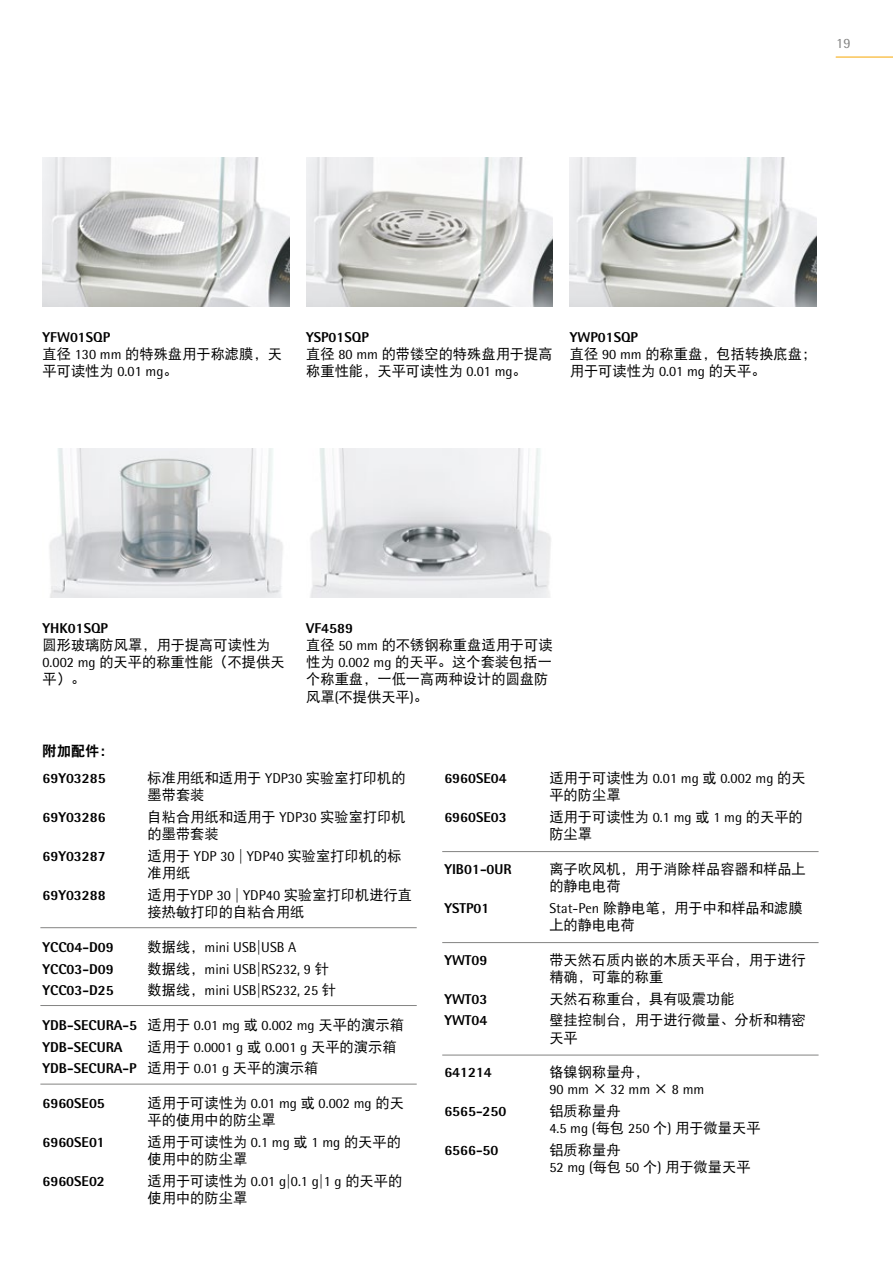
<style>
.page{position:relative;width:893px;height:1263px;background:#fff}
.page>*{position:absolute;margin:0;border:0;box-sizing:border-box;transform-origin:0 0}
.t1{font:14.25px/17.2px "DFP Hei W5";color:#000}
.t2{font:800 14.25px/21.8px "Sartorius Rotis Sans 2013";color:#000}
.t3{font:14.25px "Sartorius Rotis Sans 2013";color:#000}
.t4{font:14.25px "DFP Hei W9";color:#000}
.t5{font:14.25px "Sartorius Rotis Sans 2013";color:#838382}
.s1{font-family:"Sartorius Rotis Sans 2013"}
.s2{font-family:"DFP Hei W5"}
.s3{font-family:"DFP Hei W5";font-weight:400}
.s4{font-weight:400}
.s5{font-family:"Sartorius Rotis Sans 2013";font-weight:800}
</style>
<div class="page">
<img style="left:43px;top:158px;width:246px;height:148px">
<img style="left:310px;top:449px;width:241px;height:148px">
<img style="left:49px;top:449px;width:234px;height:148px">
<img style="left:306px;top:158px;width:247px;height:148px">
<img style="left:570px;top:158px;width:246px;height:148px">
<hr style="left:836px;top:57px;width:57px;height:1px;background:#f7a600">
<hr style="left:442px;top:851px;width:377px;height:1px;background:#838382">
<hr style="left:442px;top:942px;width:377px;height:1px;background:#838382">
<hr style="left:442px;top:1054px;width:377px;height:1px;background:#838382">
<hr style="left:40px;top:927px;width:377px;height:1px;background:#838382">
<hr style="left:40px;top:1005px;width:377px;height:1px;background:#838382">
<hr style="left:40px;top:1084px;width:377px;height:1px;background:#838382">
<p class="t5" style="left:836px;top:35px;width:16px">19</p>
<p class="t2" style="left:43px;top:326px;width:69px">YFW01SQP</p>
<p class="t1" style="left:43px;top:345px;width:241px">直径 <span class="s1">130 mm</span> 的特殊盘用于称滤膜，天平可读性为 <span class="s1">0.01 mg</span>。</p>
<p class="t2" style="left:306px;top:326px;width:64px">YSP01SQP</p>
<p class="t1" style="left:306px;top:345px;width:248px">直径 <span class="s1">80 mm</span> 的带镂空的特殊盘用于提高称重性能，天平可读性为 <span class="s1">0.01 mg</span>。</p>
<p class="t2" style="left:570px;top:326px;width:70px">YWP01SQP</p>
<p class="t1" style="left:570px;top:345px;width:248px">直径 <span class="s1">90 mm</span> 的称重盘，包括转换底盘；用于可读性为 <span class="s1">0.01 mg</span> 的天平。</p>
<p class="t2" style="left:43px;top:616px;width:67px">YHK01SQP</p>
<p class="t1" style="left:43px;top:636px;width:244px">圆形玻璃防风罩，用于提高可读性为<br><span class="s1">0.002 mg</span> 的天平的称重性能（不提供天平）。</p>
<p class="t2" style="left:306px;top:616px;width:48px">VF4589</p>
<p class="t1" style="left:306px;top:636px;width:248px">直径 <span class="s1">50 mm</span> 的不锈钢称重盘适用于可读性为 <span class="s1">0.002 mg</span> 的天平。这个套装包括一个称重盘，一低一高两种设计的圆盘防风罩<span class="s1">(</span>不提供天平<span class="s1">)</span>。</p>
<p class="t4" style="left:43px;top:743px;width:73px">附加配件：</p>
<p class="t2" style="left:43px;top:767px;width:65px">69Y03285</p>
<p class="t1" style="left:148px;top:769px;width:260px">标准用纸和适用于 <span class="s1">YDP30</span> 实验室打印机的墨带套装</p>
<p class="t2" style="left:43px;top:806px;width:65px">69Y03286</p>
<p class="t1" style="left:148px;top:808px;width:260px">自粘合用纸和适用于 <span class="s1">YDP30</span> 实验室打印机的墨带套装</p>
<p class="t2" style="left:43px;top:845px;width:65px">69Y03287</p>
<p class="t1" style="left:148px;top:847px;width:256px">适用于 <span class="s1">YDP 30 | YDP40</span> 实验室打印机的标准用纸</p>
<p class="t2" style="left:43px;top:884px;width:65px">69Y03288</p>
<p class="t1" style="left:148px;top:886px;width:266px">适用于<span class="s1">YDP 30 | YDP40</span> 实验室打印机进行直接热敏打印的自粘合用纸</p>
<p class="t2" style="left:43px;top:936px;width:73px">YCC04-D09</p>
<p class="t3" style="left:148px;top:938px;width:150px"><span class="s2">数据线，</span>mini USB|USB A</p>
<p class="t2" style="left:43px;top:957px;width:73px">YCC03-D09</p>
<p class="t3" style="left:148px;top:960px;width:183px"><span class="s2">数据线，</span>mini USB|RS232, 9 <span class="s2">针</span></p>
<p class="t2" style="left:43px;top:979px;width:73px">YCC03-D25</p>
<p class="t3" style="left:148px;top:982px;width:190px"><span class="s2">数据线，</span>mini USB|RS232, 25 <span class="s2">针</span></p>
<p class="t2" style="left:43px;top:1014px;width:363px">YDB-SECURA-5 <span class="s3">适用于</span> <span class="s4">0.01 mg</span> <span class="s3">或</span> <span class="s4">0.002 mg</span> <span class="s3">天平的演示箱<br></span>YDB-SECURA</p>
<p class="t1" style="left:43px;top:1035px;width:356px;line-height:21.8px;text-indent:105px">适用于 <span class="s1">0.0001 g</span> 或 <span class="s1">0.001 g</span> 天平的演示箱<br><span class="s5">YDB-SECURA-P</span> 适用于 <span class="s1">0.01 g</span> 天平的演示箱</p>
<p class="t2" style="left:43px;top:1092px;width:64px">6960SE05</p>
<p class="t3" style="left:148px;top:1094px;width:258px"><span class="s2">适用于可读性为</span> 0.01 mg <span class="s2">或</span> 0.002 mg <span class="s2">的天</span></p>
<p class="t1" style="left:148px;top:1111px;width:130px">平的使用中的防尘罩</p>
<p class="t2" style="left:43px;top:1131px;width:64px">6960SE01</p>
<p class="t1" style="left:148px;top:1133px;width:255px">适用于可读性为 <span class="s1">0.1 mg</span> 或 <span class="s1">1 mg</span> 的天平的使用中的防尘罩</p>
<p class="t2" style="left:43px;top:1170px;width:64px">6960SE02</p>
<p class="t3" style="left:148px;top:1172px;width:256px"><span class="s2">适用于可读性为</span> 0.01 g|0.1 g|1 g <span class="s2">的天平的</span></p>
<p class="t1" style="left:148px;top:1189px;width:101px">使用中的防尘罩</p>
<p class="t2" style="left:444px;top:767px;width:64px">6960SE04</p>
<p class="t3" style="left:549px;top:770px;width:258px"><span class="s2">适用于可读性为</span> 0.01 mg <span class="s2">或</span> 0.002 mg <span class="s2">的天</span></p>
<p class="t1" style="left:549px;top:786px;width:73px">平的防尘罩</p>
<p class="t2" style="left:444px;top:806px;width:64px">6960SE03</p>
<p class="t1" style="left:549px;top:808px;width:255px">适用于可读性为 <span class="s1">0.1 mg</span> 或 <span class="s1">1 mg</span> 的天平的防尘罩</p>
<p class="t2" style="left:444px;top:858px;width:69px">YIB01-0UR</p>
<p class="t1" style="left:549px;top:860px;width:258px">离子吹风机，用于消除样品容器和样品上的静电电荷</p>
<p class="t2" style="left:444px;top:897px;width:46px">YSTP01</p>
<p class="t1" style="left:549px;top:899px;width:255px"><span class="s1">Stat-Pen</span> 除静电笔，用于中和样品和滤膜上的静电电荷</p>
<p class="t2" style="left:444px;top:948px;width:45px">YWT09</p>
<p class="t1" style="left:549px;top:950px;width:258px">带天然石质内嵌的木质天平台，用于进行精确，可靠的称重</p>
<p class="t2" style="left:444px;top:987px;width:45px">YWT03</p>
<p class="t1" style="left:549px;top:989px;width:187px">天然石称重台，具有吸震功能</p>
<p class="t2" style="left:444px;top:1009px;width:45px">YWT04</p>
<p class="t1" style="left:549px;top:1011px;width:258px">壁挂控制台，用于进行微量、分析和精密天平</p>
<p class="t2" style="left:444px;top:1061px;width:49px">641214</p>
<p class="t1" style="left:549px;top:1063px;width:101px">铬镍钢称量舟，</p>
<p class="t3" style="left:549px;top:1081px;width:157px">90 mm <span class="s2">×</span> 32 mm <span class="s2">×</span> 8 mm</p>
<p class="t2" style="left:444px;top:1100px;width:64px">6565-250</p>
<p class="t1" style="left:549px;top:1102px;width:73px">铝质称量舟</p>
<p class="t3" style="left:549px;top:1120px;width:213px">4.5 mg (<span class="s2">每包</span> 250 <span class="s2">个</span>) <span class="s2">用于微量天平</span></p>
<p class="t2" style="left:444px;top:1139px;width:56px">6566-50</p>
<p class="t1" style="left:549px;top:1141px;width:203px">铝质称量舟<br><span class="s1">52 mg (</span>每包 <span class="s1">50</span> 个<span class="s1">)</span> 用于微量天平</p>
</div>
